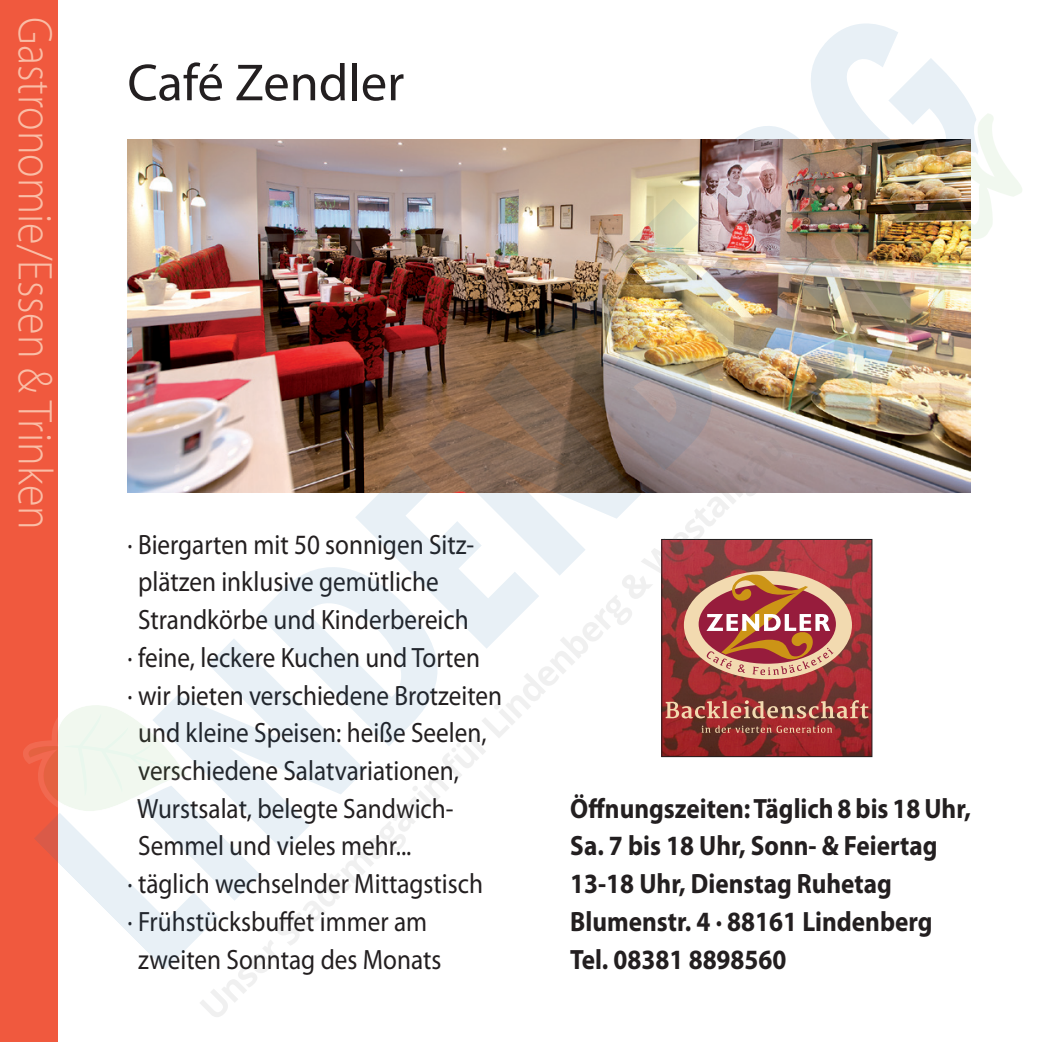
<style>
.page{position:relative;width:1042px;height:1042px;background:#fff}
.page>*{position:absolute;margin:0;border:0;box-sizing:border-box;transform-origin:0 0}
.t1{font:52.5px "Myriad Pro";color:#231f20}
.t2{font:300 49px "Myriad Pro";color:#fabda6;scale:.9 1}
.t3{font:28px "Myriad Pro";color:#231f20;scale:.9 1}
.t4{font:700 28px/37.8px "Myriad Pro";color:#231f20;scale:.9 1}
</style>
<div class="page">
<div style="left:0;top:0;width:58px;height:1042px;background:#f0593e"></div>
<svg style="left:999px;top:155px;width:23px;height:42px"></svg>
<img style="left:23px;top:23px;width:976px;height:994px">
<p class="t2" style="left:65px;top:17px;width:571px;rotate:90deg">Gastronomie/Essen &amp; Trinken</p>
<p class="t1" style="left:127px;top:50px;width:278px">Café Zendler</p>
<p class="t3" style="left:127px;top:527px;width:387px">· Biergarten mit 50 sonnigen Sitz-</p>
<p class="t3" style="left:138px;top:565px;width:336px">plätzen inklusive gemütliche</p>
<p class="t3" style="left:138px;top:602px;width:369px">Strandkörbe und Kinderbereich</p>
<p class="t3" style="left:127px;top:640px;width:393px">· feine, leckere Kuchen und Torten</p>
<p class="t3" style="left:127px;top:678px;width:418px">· wir bieten verschiedene Brotzeiten</p>
<p class="t3" style="left:138px;top:715px;width:389px">und kleine Speisen: heiße Seelen,</p>
<p class="t3" style="left:138px;top:753px;width:358px">verschiedene Salatvariationen,</p>
<p class="t3" style="left:137px;top:791px;width:353px">Wurstsalat, belegte Sandwich-</p>
<p class="t3" style="left:138px;top:829px;width:305px">Semmel und vieles mehr...</p>
<p class="t3" style="left:127px;top:866px;width:397px">· täglich wechselnder Mittagstisch</p>
<p class="t3" style="left:127px;top:904px;width:335px">· Frühstücksbuffet immer am</p>
<p class="t3" style="left:138px;top:942px;width:339px">zweiten Sonntag des Monats</p>
<p class="t4" style="left:570px;top:788px;width:447px">Öffnungszeiten: Täglich 8 bis 18 Uhr,<br>Sa. 7 bis 18 Uhr, Sonn- &amp; Feiertag<br>13-18 Uhr, Dienstag Ruhetag<br>Blumenstr. 4 · 88161 Lindenberg<br>Tel. 08381 8898560</p>
</div>
